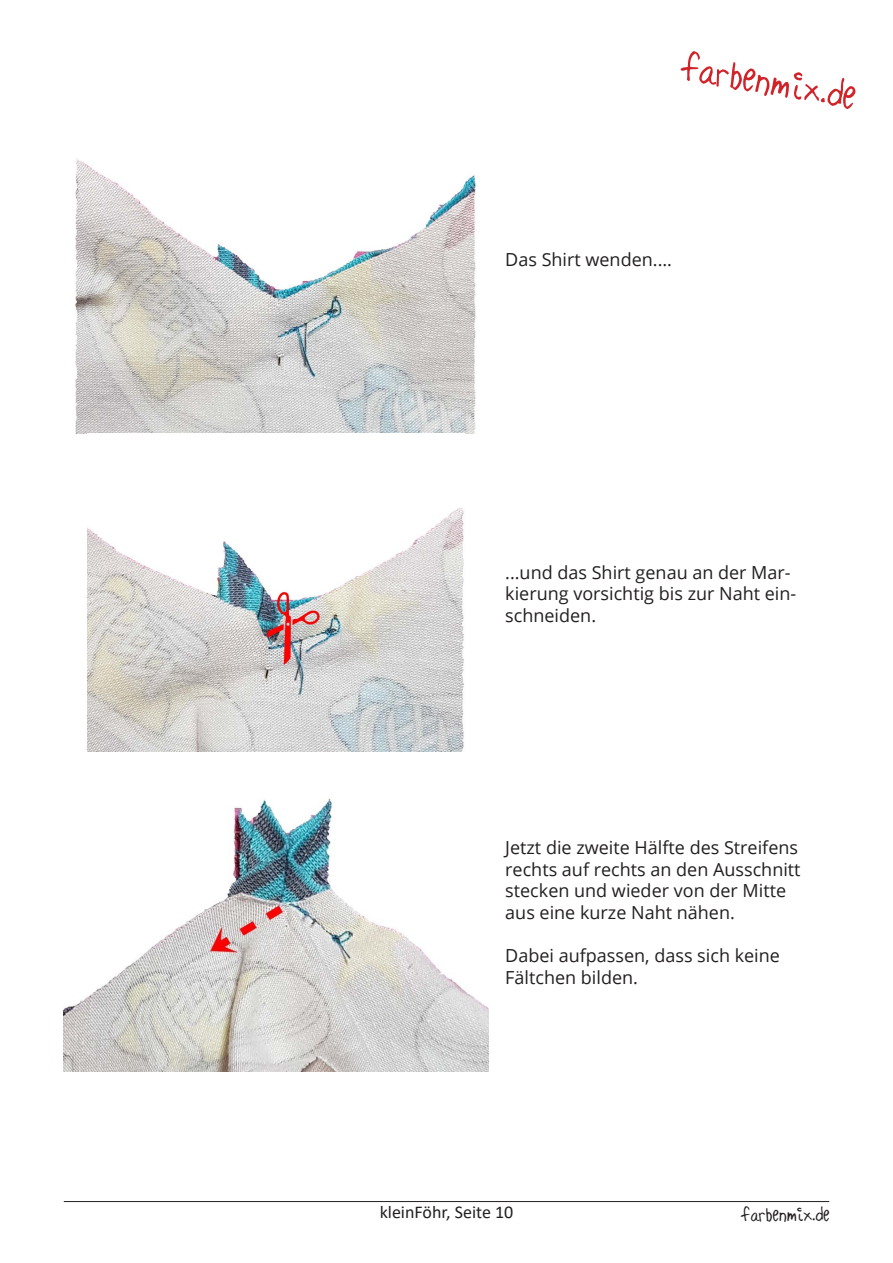
<style>
.page{position:relative;width:893px;height:1263px;background:#fff}
.page>*{position:absolute;margin:0;border:0;box-sizing:border-box;transform-origin:0 0}
.t1{font:45px "Hilde Sharpie";color:#d1232a}
.t2{font:22.5px "Hilde Sharpie";color:#231f20}
.t3{font:18px/21.6px "Open Sans";color:#231f20}
.t4{font:18px "Calibri";color:#231f20}
</style>
<div class="page">
<hr style="left:64px;top:1201px;width:765px;height:1px;background:#231f20">
<img style="left:76px;top:159px;width:400px;height:275px">
<img style="left:87px;top:508px;width:377px;height:244px">
<img style="left:64px;top:798px;width:424px;height:273px">
<h1 class="t1" style="left:688px;top:36px;width:177px;rotate:10deg">farbenmix.de</h1>
<p class="t3" style="left:505px;top:248px;width:168px">Das Shirt wenden....</p>
<p class="t3" style="left:505px;top:561px;width:293px">...und das Shirt genau an der Mar&shy;kierung vorsichtig bis zur Naht ein&shy;schneiden.</p>
<p class="t3" style="left:505px;top:836px;width:297px">Jetzt die zweite Hälfte des Streifens rechts auf rechts an den Ausschnitt stecken und wieder von der Mitte aus eine kurze Naht nähen.</p>
<p class="t3" style="left:505px;top:944px;width:276px">Dabei aufpassen, dass sich keine<br>Fältchen bilden.</p>
<p class="t4" style="left:380px;top:1200px;width:135px">kleinFöhr, Seite 10</p>
<p class="t2" style="left:742px;top:1199px;width:89px">farbenmix.de</p>
</div>
